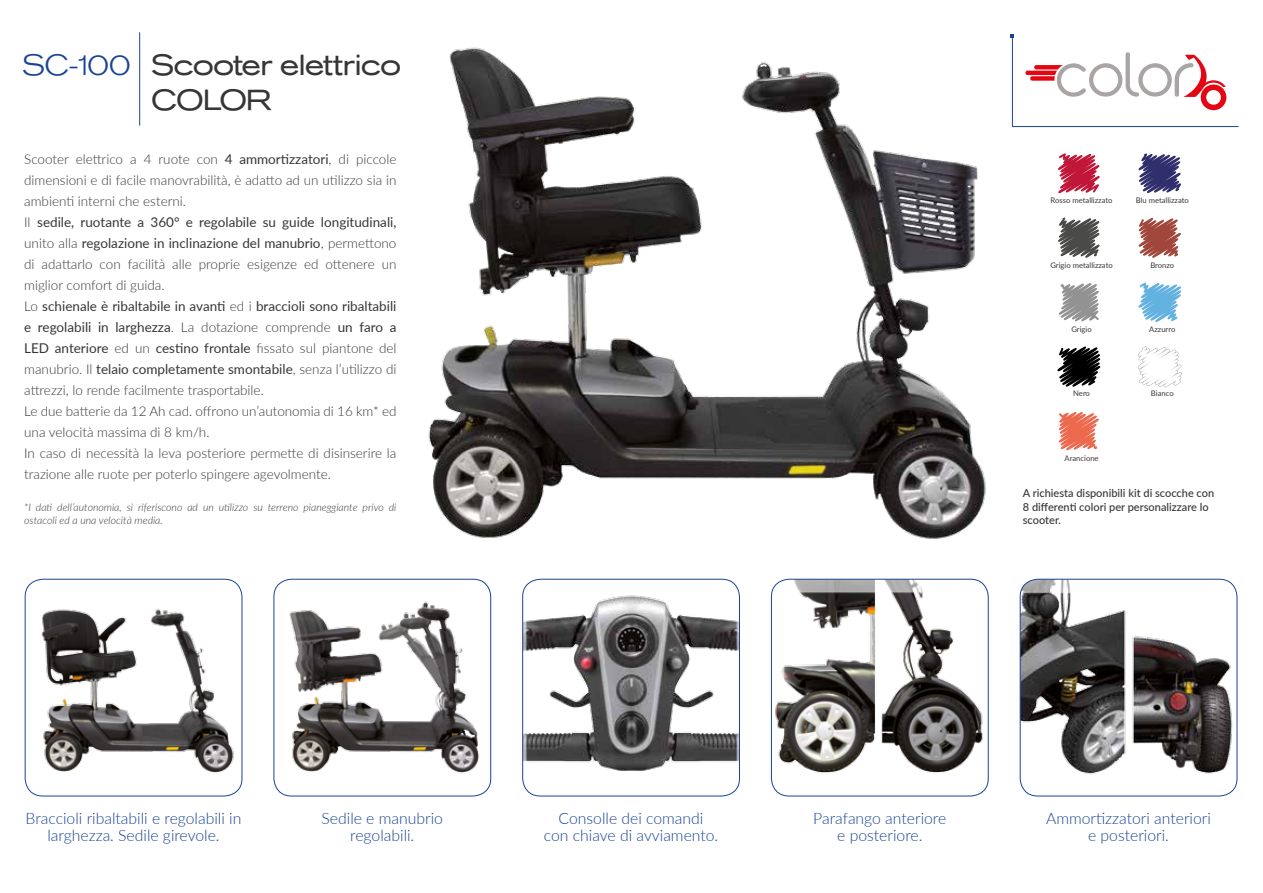
<style>
.page{position:relative;width:1263px;height:893px;background:#fff}
.page>*{position:absolute;margin:0;border:0;box-sizing:border-box;transform-origin:0 0}
.t1{font:27px/34.7px "Sh Ad Grotesk Extended Nor";letter-spacing:.02em;color:#373636}
.t2{font:27px "Sh Ad Grotesk Light Ext Nor";color:#1a4395}
.t3{font:300 15.75px/16.5px "Lato";color:#1a4395;text-align:center}
.t4{font:300 13.5px/21px "Lato";color:#373636}
.t5{font:500 10.95px/13.2px "Lato";color:#373636}
.t6{font:italic 300 10.5px/12.6px "Lato";color:#373636}
.t7{font:7.65px "Lato";color:#373636}
.s1{font-weight:400}
</style>
<div class="page">
<img style="left:394px;top:34px;width:623px;height:545px">
<hr style="left:139px;top:32px;width:1px;height:94px;background:#1a4395">
<svg style="left:1011px;top:34px;width:228px;height:93px"></svg>
<img style="left:523px;top:579px;width:216px;height:217px">
<div style="left:522px;top:579px;width:218px;height:217px;border:1px solid #1a4395;border-radius:18px"></div>
<img style="left:274px;top:579px;width:217px;height:217px">
<div style="left:274px;top:579px;width:217px;height:217px;border:1px solid #1a4395;border-radius:18px"></div>
<img style="left:25px;top:579px;width:217px;height:217px">
<div style="left:25px;top:579px;width:217px;height:217px;border:1px solid #1a4395;border-radius:18px"></div>
<img style="left:771px;top:579px;width:217px;height:217px">
<div style="left:771px;top:579px;width:218px;height:217px;border:1px solid #1a4395;border-radius:18px"></div>
<img style="left:1020px;top:579px;width:217px;height:217px">
<div style="left:1020px;top:579px;width:217px;height:217px;border:1px solid #1a4395;border-radius:18px"></div>
<svg style="left:1058px;top:153px;width:42px;height:40px"></svg>
<svg style="left:1138px;top:153px;width:43px;height:40px"></svg>
<svg style="left:1058px;top:218px;width:42px;height:40px"></svg>
<svg style="left:1138px;top:218px;width:43px;height:40px"></svg>
<svg style="left:1058px;top:283px;width:41px;height:39px"></svg>
<svg style="left:1138px;top:282px;width:43px;height:40px"></svg>
<svg style="left:1057px;top:346px;width:44px;height:41px"></svg>
<svg style="left:1137px;top:346px;width:45px;height:42px"></svg>
<svg style="left:1058px;top:412px;width:41px;height:38px"></svg>
<h1 class="t2" style="left:23px;top:49px;width:109px">SC-100</h1>
<h1 class="t1" style="left:152px;top:48px;width:251px">Scooter elettrico<br>COLOR</h1>
<p class="t4" style="left:24px;top:148px;width:374px">Scooter elettrico a 4 ruote con <span class="s1">4 ammortizzatori</span>, di piccole dimensioni e di facile manovrabilità, è adatto ad un utilizzo sia in ambienti interni che esterni.<br>Il <span class="s1">sedile, ruotante a 360° e regolabile su guide longitudinali, </span>unito alla <span class="s1">regolazione in inclinazione del manubrio</span>, permettono di adattarlo con facilità alle proprie esigenze ed ottenere un miglior comfort di guida.<br>Lo <span class="s1">schienale è ribaltabile in avanti</span> ed i <span class="s1">braccioli sono ribaltabili e regolabili in larghezza</span>. La dotazione comprende <span class="s1">un faro a LED anteriore</span> ed un <span class="s1">cestino frontale</span> fissato sul piantone del manubrio. Il <span class="s1">telaio completamente smontabile</span>, senza l’utilizzo di attrezzi, lo rende facilmente trasportabile.<br>Le due batterie da 12 Ah cad. offrono un’autonomia di 16 km* ed una velocità massima di 8 km/h.<br>In caso di necessità la leva posteriore permette di disinserire la trazione alle ruote per poterlo spingere agevolmente.</p>
<p class="t6" style="left:24px;top:501px;width:374px">*I dati dell’autonomia, si riferiscono ad un utilizzo su terreno pianeggiante privo di ostacoli ed a una velocità media.</p>
<p class="t7" style="left:1050px;top:195px;width:63px">Rosso metallizzato</p>
<p class="t7" style="left:1136px;top:195px;width:55px">Blu metallizzato</p>
<p class="t7" style="left:1050px;top:259px;width:64px">Grigio metallizzato</p>
<p class="t7" style="left:1150px;top:259px;width:25px">Bronzo</p>
<p class="t7" style="left:1071px;top:324px;width:22px">Grigio</p>
<p class="t7" style="left:1149px;top:324px;width:28px">Azzurro</p>
<p class="t7" style="left:1073px;top:388px;width:18px">Nero</p>
<p class="t7" style="left:1151px;top:388px;width:24px">Bianco</p>
<p class="t7" style="left:1064px;top:452px;width:36px">Arancione</p>
<p class="t5" style="left:1023px;top:486px;width:193px">A richiesta disponibili kit di scocche con<br>8 differenti colori per personalizzare lo scooter.</p>
<p class="t3" style="left:26px;top:810px;width:217px">Braccioli ribaltabili e regolabili in larghezza. Sedile girevole.</p>
<p class="t3" style="left:322px;top:810px;width:123px">Sedile e manubrio regolabili.</p>
<p class="t3" style="left:544px;top:810px;width:176px">Consolle dei comandi<br>con chiave di avviamento.</p>
<p class="t3" style="left:813px;top:810px;width:135px">Parafango anteriore e posteriore.</p>
<p class="t3" style="left:1046px;top:810px;width:166px">Ammortizzatori anteriori e posteriori.</p>
</div>
